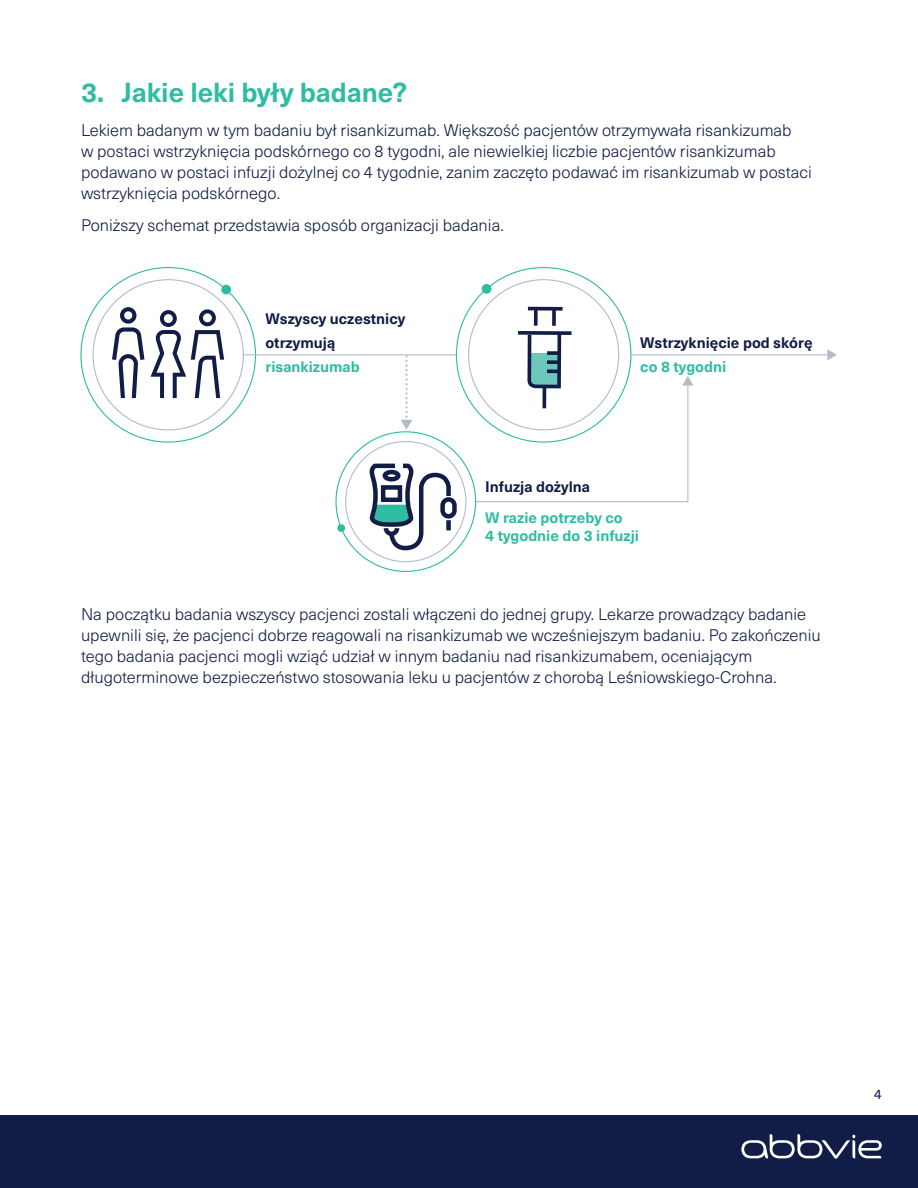
<style>
.page{position:relative;width:918px;height:1188px;background:#fff}
.page>*{position:absolute;margin:0;border:0;box-sizing:border-box;transform-origin:0 0}
.t1{font:700 27px "Neue Haas Unica Pro";color:#2ebca2}
.t2{font:300 16.5px/21px "Neue Haas Unica Pro";color:#121d47}
.t3{font:700 15px/24px "Neue Haas Unica Pro";color:#121d46}
.t4{font:700 15px/18px "Neue Haas Unica Pro";color:#2ebca2}
.t5{font:13.5px "Neue Haas Unica Pro";color:#121d47}
</style>
<div class="page">
<svg style="left:242px;top:354px;width:586px;height:209px"></svg>
<svg style="left:827px;top:349px;width:10px;height:11px"></svg>
<svg style="left:337px;top:524px;width:9px;height:8px"></svg>
<div style="left:221px;top:285px;width:10px;height:9px;background:#2ebca2;border-radius:50%"></div>
<div style="left:481px;top:284px;width:11px;height:10px;background:#2ebca2;border-radius:50%"></div>
<svg style="left:401px;top:356px;width:11px;height:74px"></svg>
<svg style="left:151px;top:309px;width:73px;height:89px"></svg>
<svg style="left:112px;top:307px;width:32px;height:91px"></svg>
<svg style="left:528px;top:307px;width:35px;height:4px"></svg>
<svg style="left:518px;top:331px;width:54px;height:3px"></svg>
<svg style="left:534px;top:309px;width:4px;height:17px"></svg>
<svg style="left:552px;top:309px;width:4px;height:17px"></svg>
<svg style="left:475px;top:334px;width:219px;height:169px"></svg>
<svg style="left:542px;top:387px;width:4px;height:21px"></svg>
<svg style="left:547px;top:369px;width:12px;height:4px"></svg>
<svg style="left:547px;top:360px;width:12px;height:4px"></svg>
<svg style="left:547px;top:351px;width:12px;height:4px"></svg>
<svg style="left:367px;top:461px;width:92px;height:92px"></svg>
<div style="left:0;top:1115px;width:918px;height:73px;background:#121d47"></div>
<svg style="left:741px;top:1134px;width:141px;height:25px"></svg>
<h1 class="t1" style="left:81px;top:76px;width:328px">3. Jakie leki były badane?</h1>
<p class="t2" style="left:81px;top:120px;width:732px">Lekiem badanym w tym badaniu był risankizumab. Większość pacjentów otrzymywała risankizumab<br>w postaci wstrzyknięcia podskórnego co 8 tygodni, ale niewielkiej liczbie pacjentów risankizumab podawano w postaci infuzji dożylnej co 4 tygodnie, zanim zaczęto podawać im risankizumab w postaci wstrzyknięcia podskórnego.</p>
<p class="t2" style="left:81px;top:215px;width:424px">Poniższy schemat przedstawia sposób organizacji badania.</p>
<p class="t3" style="left:265px;top:306px;width:141px">Wszyscy uczestnicy otrzymują</p>
<p class="t4" style="left:265px;top:357px;width:96px">risankizumab</p>
<p class="t3" style="left:640px;top:330px;width:174px">Wstrzyknięcie pod skórę</p>
<p class="t4" style="left:640px;top:357px;width:87px">co 8 tygodni</p>
<p class="t3" style="left:485px;top:475px;width:106px">Infuzja dożylna</p>
<p class="t4" style="left:485px;top:508px;width:155px">W razie potrzeby co<br>4 tygodnie do 3 infuzji</p>
<p class="t2" style="left:81px;top:604px;width:741px">Na początku badania wszyscy pacjenci zostali włączeni do jednej grupy. Lekarze prowadzący badanie upewnili się, że pacjenci dobrze reagowali na risankizumab we wcześniejszym badaniu. Po zakończeniu tego badania pacjenci mogli wziąć udział w innym badaniu nad risankizumabem, oceniającym długoterminowe bezpieczeństwo stosowania leku u pacjentów z chorobą Leśniowskiego-Crohna.</p>
<p class="t5" style="left:874px;top:1086px;width:9px">4</p>
</div>
